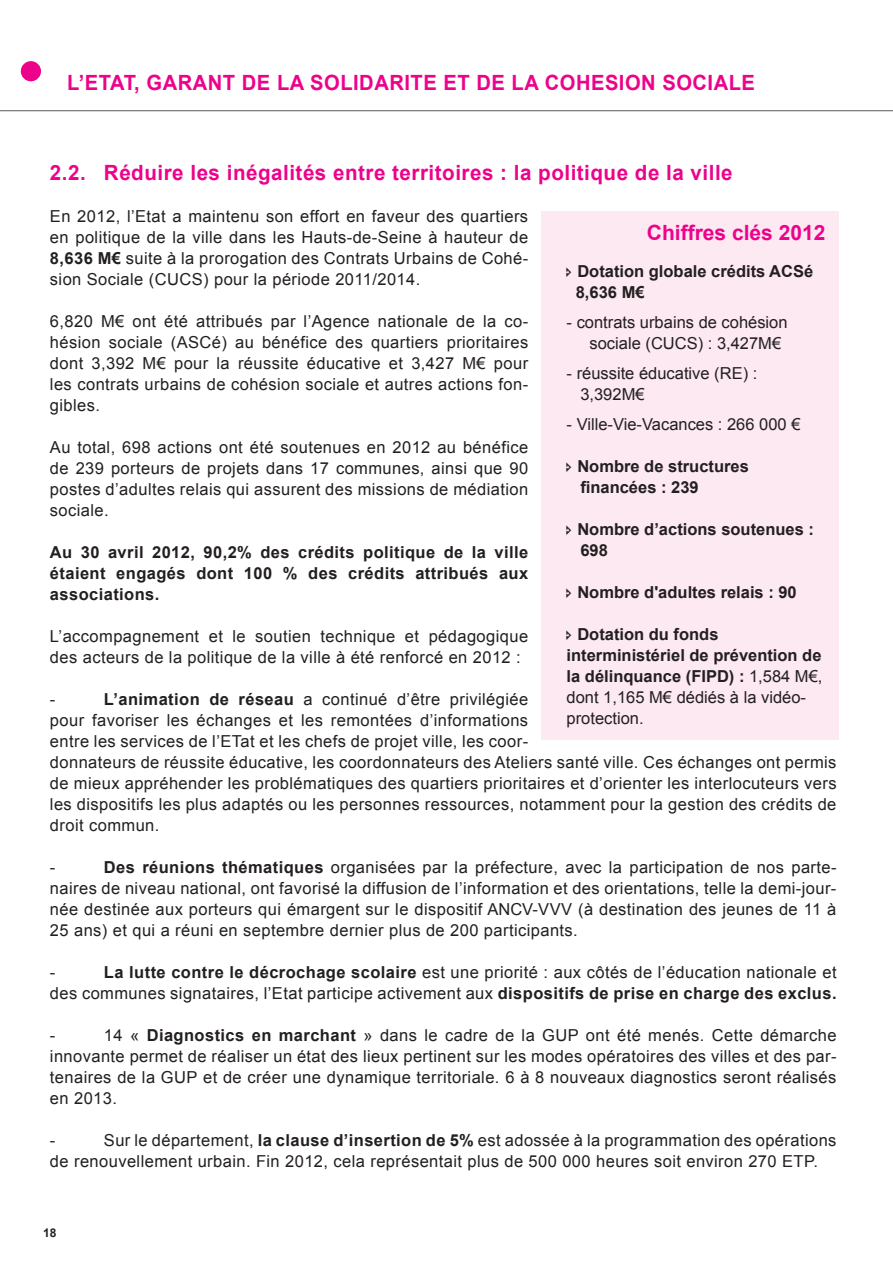
<style>
.page{position:relative;width:893px;height:1263px;background:#fff}
.page>*{position:absolute;margin:0;border:0;box-sizing:border-box;transform-origin:0 0}
.t1{font:700 21px "Arial";letter-spacing:.025em;color:#ed028c}
.t2{font:700 21px "Arial";letter-spacing:.025em;color:#ed028c;scale:.96 1}
.t3{font:700 21px "Arial";color:#ed028c}
.t4{font:16.5px/21px "Arial";letter-spacing:.025em;color:#231f20;text-align:justify}
.t5{font:700 16.5px/21px "Arial";color:#231f20}
.t6{font:16.5px/21px "Arial";color:#231f20}
.t7{font:700 12px "Arial";color:#231f20}
.s1{font-weight:700}
.s2{font-weight:400}
</style>
<div class="page">
<div style="left:541px;top:212px;width:297px;height:528px;background:#fce9f1"></div>
<hr style="left:0;top:110px;width:893px;height:1px;background:#57585a">
<div style="left:21px;top:61px;width:20px;height:20px;background:#ed028c;border-radius:50%"></div>
<p class="t2" style="left:67px;top:69px;width:588px">L’ETAT, GARANT DE LA SOLIDARITE ET DE LA CO HESION</p>
<p class="t2" style="left:662px;top:69px;width:98px">SOCIALE</p>
<p class="t1" style="left:50px;top:159px;width:684px">2.2. Réduire les inégalités entre territoires : la politique de la ville</p>
<p class="t4" style="left:50px;top:206px;width:480px">En 2012, l’Etat a maintenu son effort en faveur des quartiers en politique de la ville dans les Hauts-de-Seine à hauteur de <span class="s1">8,636 M€</span> suite à la prorogation des Contrats Urbains de Cohé&shy;sion Sociale (CUCS) pour la période 2011/2014.</p>
<p class="t4" style="left:50px;top:311px;width:480px">6,820 M€ ont été attribués par l’Agence nationale de la co&shy;hésion sociale (ASCé) au bénéfice des quartiers prioritaires dont 3,392 M€ pour la réussite éducative et 3,427 M€ pour les contrats urbains de cohésion sociale et autres actions fon&shy;gibles.</p>
<p class="t4" style="left:50px;top:437px;width:480px">Au total, 698 actions ont été soutenues en 2012 au bénéfice de 239 porteurs de projets dans 17 communes, ainsi que 90 postes d’adultes relais qui assurent des missions de médiation sociale.</p>
<p class="t5" style="left:50px;top:542px;width:480px;text-align:justify">Au 30 avril 2012, 90,2% des crédits politique de la ville étaient engagés dont 100 % des crédits attribués aux associations.</p>
<p class="t4" style="left:50px;top:626px;width:480px">L’accompagnement et le soutien technique et pédagogique des acteurs de la politique de la ville à été renforcé en 2012 :</p>
<p class="t4" style="left:50px;top:689px;width:7px">-</p>
<p class="t3" style="left:647px;top:218px;width:180px">Chiffres clés 2012</p>
<p class="t5" style="left:576px;top:261px;width:239px">Dotation globale crédits ACSé<br>8,636 M€</p>
<p class="t6" style="left:590px;top:312px;width:200px;text-indent:-23px">- contrats urbains de cohésion sociale (CUCS) : 3,427M€</p>
<p class="t6" style="left:580px;top:363px;width:178px;text-indent:-14px">- réussite éducative (RE) :<br>3,392M€</p>
<p class="t6" style="left:567px;top:414px;width:235px">- Ville-Vie-Vacances : 266 000 €</p>
<p class="t5" style="left:577px;top:456px;width:173px">Nombre de structures financées : 239</p>
<p class="t5" style="left:577px;top:519px;width:238px">Nombre d’actions soutenues :<br>698</p>
<p class="t5" style="left:577px;top:582px;width:221px">Nombre d'adultes relais : 90</p>
<p class="t5" style="left:567px;top:624px;width:257px;text-indent:11px">Dotation du fonds interministériel de prévention de la délinquance (FIPD) : <span class="s2">1,584 M€, dont 1,165 M€ dédiés à la vidéo&shy;protection.</span></p>
<p class="t4" style="left:50px;top:689px;width:788px;text-align:left;text-indent:54px"><span class="s1">L’animation de réseau</span> a continué d’être privilégiée<br>pour favoriser les échanges et les remontées d’informations<br>entre les services de l’ETat et les chefs de projet ville, les coor-<br>donnateurs de réussite éducative, les coordonnateurs des Ateliers santé ville. Ces échanges ont permis de mieux appréhender les problématiques des quartiers prioritaires et d’orienter les interlocuteurs vers les dispositifs les plus adaptés ou les personnes ressources, notamment pour la gestion des crédits de droit commun.</p>
<p class="t4" style="left:50px;top:857px;width:7px">-</p>
<p class="t4" style="left:50px;top:857px;width:788px;text-indent:54px"><span class="s1">Des réunions thématiques</span> organisées par la préfecture, avec la participation de nos parte&shy;naires de niveau national, ont favorisé la diffusion de l’information et des orientations, telle la demi-jour&shy;née destinée aux porteurs qui émargent sur le dispositif ANCV-VVV (à destination des jeunes de 11 à 25 ans) et qui a réuni en septembre dernier plus de 200 participants.</p>
<p class="t4" style="left:50px;top:962px;width:7px">-</p>
<p class="t4" style="left:50px;top:962px;width:788px;text-align:right"><span class="s1">La lutte contre le décrochage scolaire</span> est une priorité : aux côtés de l’éducation nationale et<br>des communes signataires, l’Etat participe activement aux <span class="s1">dispositifs de prise en charge des exclus.</span></p>
<p class="t4" style="left:50px;top:1025px;width:7px">-</p>
<p class="t4" style="left:50px;top:1025px;width:788px;text-indent:54px">14 « <span class="s1">Diagnostics en marchant</span> » dans le cadre de la GUP ont été menés. Cette démarche innovante permet de réaliser un état des lieux pertinent sur les modes opératoires des villes et des par&shy;tenaires de la GUP et de créer une dynamique territoriale. 6 à 8 nouveaux diagnostics seront réalisés en 2013.</p>
<p class="t4" style="left:50px;top:1130px;width:7px">-</p>
<p class="t4" style="left:50px;top:1130px;width:788px;text-indent:54px">Sur le département, <span class="s1">la clause d’insertion de 5%</span> est adossée à la programmation des opérations de renouvellement urbain. Fin 2012, cela représentait plus de 500 000 heures soit environ 270 ETP.</p>
<p class="t7" style="left:43px;top:1225px;width:15px">18</p>
</div>
